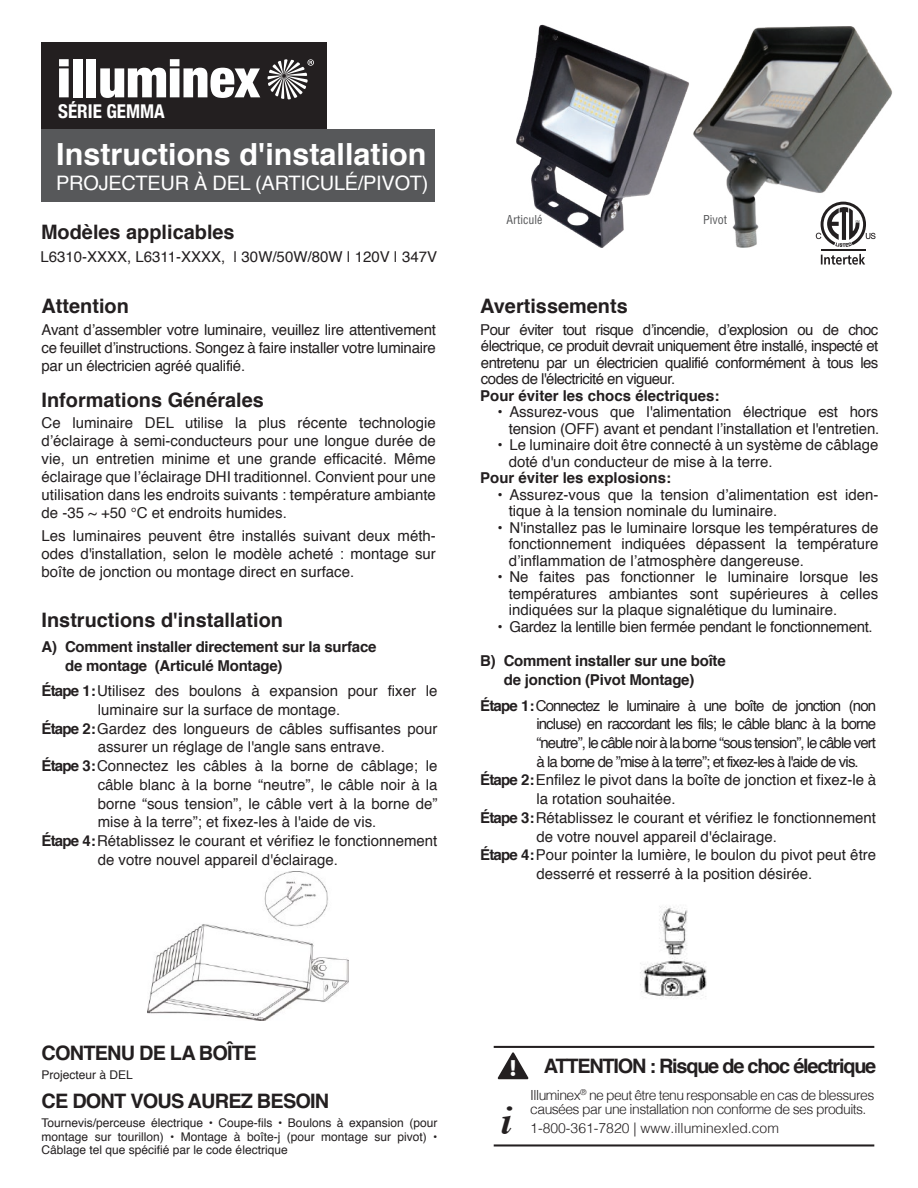
<style>
.page{position:relative;width:918px;height:1188px;background:#fff}
.page>*{position:absolute;margin:0;border:0;box-sizing:border-box;transform-origin:0 0}
.t1{font:italic 700 40.35px "Times";color:#231f20}
.t2{font:700 30.6px "Helvetica";color:#fff}
.t3{font:700 19.95px "Helvetica";color:#231f20}
.t4{font:700 19.95px "Helvetica";letter-spacing:-.04em;color:#231f20}
.t5{font:700 19.95px "Helvetica";letter-spacing:-.06em;color:#231f20}
.t6{font:19.95px "Helvetica";letter-spacing:-.01em;color:#fff}
.t7{font:700 condensed 19.05px "Helvetica Neue";color:#fff}
.t8{font:15px/16.5px "Helvetica";color:#231f20;text-align:justify}
.t9{font:15px "Helvetica";letter-spacing:-.06em;color:#231f20}
.t10{font:700 15px/18.8px "Helvetica";letter-spacing:-.015em;color:#231f20}
.t11{font:15px "Helvetica";letter-spacing:-.02em;color:#231f20}
.t12{font:300 13.95px/14px "Helvetica";letter-spacing:-.04em;color:#231f20}
.t13{font:300 13.95px "Helvetica";color:#231f20}
.t14{font:12px/13.5px "Helvetica";color:#231f20;text-align:justify}
.t15{font:condensed 12px "Helvetica";color:#57585a}
.s1{font-weight:700}
.s2{font-family:"Ubuntu";font-size:23.1px;color:#fff}
</style>
<div class="page">
<div style="left:42px;top:43px;width:285px;height:87px;background:#231f20"></div>
<div style="left:42px;top:130px;width:393px;height:72px;background:#57585a"></div>
<svg style="left:59px;top:59px;width:10px;height:38px"></svg>
<div style="left:73px;top:59px;width:9px;height:38px;background:#fff"></div>
<div style="left:87px;top:59px;width:9px;height:38px;background:#fff"></div>
<svg style="left:100px;top:59px;width:160px;height:39px"></svg>
<svg style="left:267px;top:59px;width:47px;height:40px"></svg>
<svg style="left:497px;top:1052px;width:32px;height:27px"></svg>
<hr style="left:494px;top:1144px;width:380px;height:3px;background:#231f20">
<hr style="left:494px;top:1046px;width:380px;height:2px;background:#231f20">
<hr style="left:821px;top:250px;width:45px;height:1px;background:#231f20">
<svg style="left:821px;top:254px;width:44px;height:11px"></svg>
<img style="left:695px;top:27px;width:198px;height:221px">
<img style="left:516px;top:24px;width:179px;height:224px">
<img style="left:147px;top:871px;width:202px;height:150px">
<img style="left:640px;top:906px;width:67px;height:92px">
<p class="t7" style="left:58px;top:95px;width:108px">SÉRIE GEMMA</p>
<h2 class="t2" style="left:56px;top:130px;width:372px">Instructions d'installation</h2>
<h3 class="t6" style="left:56px;top:168px;width:374px">PROJECTEUR À DEL (ARTICULÉ/PIVOT)</h3>
<h3 class="t3" style="left:41px;top:216px;width:195px">Modèles applicables</h3>
<p class="t8" style="left:40px;top:249px;width:398px">L6310-XXXX, L6311-XXXX, | 30W/50W/80W | 120V | 347V</p>
<h3 class="t3" style="left:42px;top:290px;width:89px">Attention</h3>
<p class="t8" style="left:42px;top:321px;width:396px;line-height:18px">Avant d’assembler votre luminaire, veuillez lire attentivement ce feuillet d’instructions. Songez à faire installer votre luminaire par un électricien agréé qualifié.</p>
<h3 class="t3" style="left:42px;top:384px;width:224px">Informations Générales</h3>
<p class="t8" style="left:42px;top:415px;width:396px;line-height:18px">Ce luminaire DEL utilise la plus récente technologie d’éclairage à semi-conducteurs pour une longue durée de vie, un entretien minime et une grande efficacité. Même éclairage que l’éclairage DHI traditionnel. Convient pour une utilisation dans les endroits suivants : température ambiante de -35 ~ +50 °C et endroits humides.</p>
<p class="t8" style="left:42px;top:527px;width:396px;line-height:18px">Les luminaires peuvent être installés suivant deux méth&shy;odes d'installation, selon le modèle acheté : montage sur boîte de jonction ou montage direct en surface.</p>
<h3 class="t3" style="left:42px;top:604px;width:243px">Instructions d'installation</h3>
<p class="t10" style="left:65px;top:638px;width:313px;text-indent:-24px">A) Comment installer directement sur la surface de montage (Articulé Montage)</p>
<p class="t8" style="left:42px;top:683px;width:397px"><span class="s1">Étape 1:</span> Utilisez des boulons à expansion pour fixer le</p>
<p class="t8" style="left:98px;top:702px;width:244px">luminaire sur la surface de montage.</p>
<p class="t8" style="left:42px;top:721px;width:397px"><span class="s1">Étape 2:</span> Gardez des longueurs de câbles suffisantes pour</p>
<p class="t8" style="left:98px;top:739px;width:289px">assurer un réglage de l'angle sans entrave.</p>
<p class="t8" style="left:42px;top:758px;width:397px"><span class="s1">Étape 3:</span> Connectez les câbles à la borne de câblage; le</p>
<p class="t8" style="left:98px;top:777px;width:341px">câble blanc à la borne “neutre”, le câble noir à la</p>
<p class="t8" style="left:98px;top:796px;width:341px">borne “sous tension”, le câble vert à la borne de”</p>
<p class="t8" style="left:98px;top:814px;width:280px">mise à la terre”; et fixez-les à l'aide de vis.</p>
<p class="t8" style="left:42px;top:833px;width:397px"><span class="s1">Étape 4:</span> Rétablissez le courant et vérifiez le fonctionnement</p>
<p class="t8" style="left:98px;top:852px;width:242px">de votre nouvel appareil d'éclairage.</p>
<p class="t15" style="left:506px;top:212px;width:37px">Articulé</p>
<p class="t15" style="left:703px;top:212px;width:25px">Pivot</p>
<h3 class="t3" style="left:480px;top:290px;width:149px">Avertissements</h3>
<p class="t8" style="left:480px;top:322px;width:400px">Pour éviter tout risque d’incendie, d’explosion ou de choc électrique, ce produit devrait uniquement être installé, inspecté et entretenu par un électricien qualifié conformément à tous les codes de l'électricité en vigueur.</p>
<p class="t10" style="left:480px;top:386px;width:241px">Pour éviter les chocs électriques:</p>
<p class="t8" style="left:498px;top:404px;width:383px;text-align:right">• Assurez-vous que l'alimentation électrique est hors tension (OFF) avant et pendant l’installation et l'entretien.</p>
<p class="t8" style="left:509px;top:437px;width:371px;text-indent:-11px">• Le luminaire doit être connecté à un système de câblage doté d'un conducteur de mise à la terre.</p>
<p class="t10" style="left:480px;top:469px;width:192px">Pour éviter les explosions:</p>
<p class="t8" style="left:509px;top:487px;width:371px;text-indent:-11px">• Assurez-vous que la tension d’alimentation est iden&shy;tique à la tension nominale du luminaire.</p>
<p class="t8" style="left:509px;top:520px;width:371px;text-indent:-11px">• N'installez pas le luminaire lorsque les températures de fonctionnement indiquées dépassent la température d’inflammation de l’atmosphère dangereuse.</p>
<p class="t8" style="left:509px;top:569px;width:371px;text-indent:-11px">• Ne faites pas fonctionner le luminaire lorsque les températures ambiantes sont supérieures à celles indiquées sur la plaque signalétique du luminaire.</p>
<p class="t11" style="left:498px;top:615px;width:377px">• Gardez la lentille bien fermée pendant le fonctionnement.</p>
<p class="t10" style="left:480px;top:652px;width:247px;text-align:center">B) Comment installer sur une boîte de jonction (Pivot Montage)</p>
<p class="t9" style="left:480px;top:694px;width:397px"><span class="s1">Étape 1:</span>Connectez le luminaire à une boîte de jonction (non</p>
<p class="t9" style="left:536px;top:712px;width:341px">incluse) en raccordant les fils; le câble blanc à la borne</p>
<p class="t9" style="left:536px;top:731px;width:341px">“neutre”, le câble noir à la borne “sous tension”, le câble vert</p>
<p class="t9" style="left:536px;top:750px;width:324px">à la borne de ”mise à la terre”; et fixez-les à l'aide de vis.</p>
<p class="t8" style="left:480px;top:772px;width:397px"><span class="s1">Étape 2:</span> Enfilez le pivot dans la boîte de jonction et fixez-le à</p>
<p class="t8" style="left:536px;top:791px;width:141px">la rotation souhaitée.</p>
<p class="t8" style="left:480px;top:810px;width:397px"><span class="s1">Étape 3:</span> Rétablissez le courant et vérifiez le fonctionnement</p>
<p class="t8" style="left:536px;top:829px;width:242px">de votre nouvel appareil d'éclairage.</p>
<p class="t8" style="left:480px;top:847px;width:397px"><span class="s1">Étape 4:</span> Pour pointer la lumière, le boulon du pivot peut être</p>
<p class="t8" style="left:536px;top:866px;width:277px">desserré et resserré à la position désirée.</p>
<h3 class="t4" style="left:42px;top:1037px;width:217px">CONTENU DE LA BOÎTE</h3>
<p class="t14" style="left:42px;top:1068px;width:93px">Projecteur à DEL</p>
<h3 class="t4" style="left:42px;top:1085px;width:289px">CE DONT VOUS AUREZ BESOIN</h3>
<p class="t14" style="left:42px;top:1117px;width:397px">Tournevis/perceuse électrique • Coupe-fils • Boulons à expansion (pour montage sur tourillon) • Montage à boîte-j (pour montage sur pivot) • Câblage tel que spécifié par le code électrique</p>
<h3 class="t5" style="left:510px;top:1050px;width:368px"><span class="s2">!</span> ATTENTION : Risque de choc électrique</h3>
<h1 class="t1" style="left:501px;top:1083px;width:13px">i</h1>
<p class="t12" style="left:530px;top:1087px;width:346px">Illuminex<sup>®</sup> ne peut être tenu responsable en cas de blessures causées par une installation non conforme de ses produits.</p>
<p class="t13" style="left:530px;top:1117px;width:250px">1-800-361-7820 | www.illuminexled.com</p>
</div>
